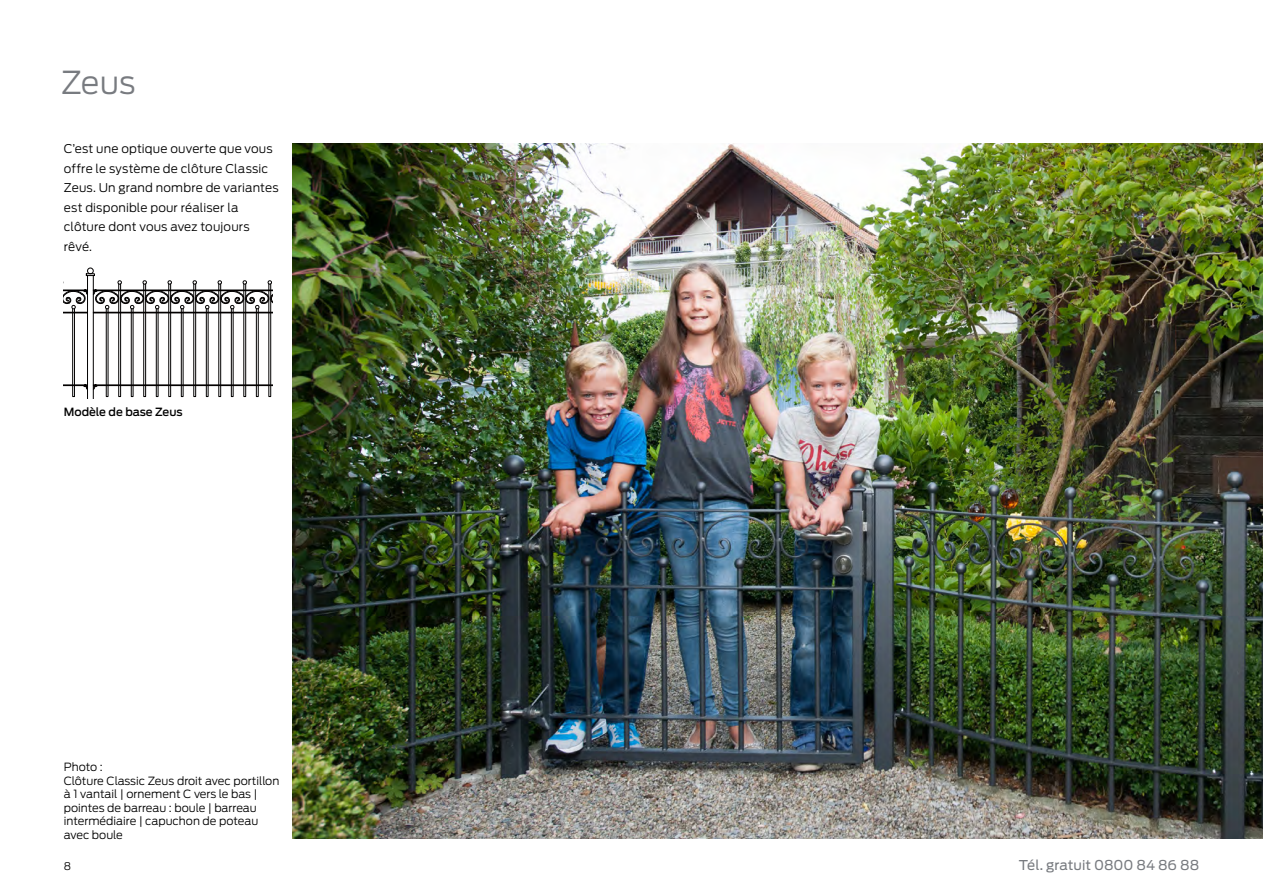
<style>
.page{position:relative;width:1263px;height:893px;background:#fff}
.page>*{position:absolute;margin:0;border:0;box-sizing:border-box;transform-origin:0 0}
.t1{font:300 31.5px "Antenna";color:#787b80}
.t2{font:13.5px "Antenna";letter-spacing:-.005em;color:#787b80}
.t3{font:300 12px/19.5px "Antenna";letter-spacing:.01em;color:#000}
.t4{font:300 11.25px/13.5px "Antenna";color:#000}
.t5{font:500 11.25px "Antenna";color:#000}
.t6{font:300 10.5px "Antenna";color:#000}
</style>
<div class="page">
<img style="left:292px;top:144px;width:971px;height:695px">
<hr style="left:392px;top:313px;width:1px;height:72px;background:#020000">
<svg style="left:63px;top:268px;width:210px;height:130px"></svg>
<hr style="left:64px;top:313px;width:1px;height:72px;background:#020000">
<h1 class="t1" style="left:61px;top:64px;width:76px">Zeus</h1>
<p class="t3" style="left:64px;top:139px;width:216px">C’est une optique ouverte que vous offre le système de clôture Classic<br>Zeus. Un grand nombre de variantes est disponible pour réaliser la clôture dont vous avez toujours rêvé.</p>
<p class="t5" style="left:64px;top:405px;width:120px">Modèle de base Zeus</p>
<p class="t4" style="left:64px;top:761px;width:217px">Photo :<br>Clôture Classic Zeus droit avec portillon à 1 vantail | ornement C vers le bas | pointes de barreau : boule | barreau intermédiaire | capuchon de poteau avec boule</p>
<p class="t6" style="left:64px;top:860px;width:9px">8</p>
<p class="t2" style="left:1019px;top:857px;width:182px">Tél. gratuit 0800 84 86 88</p>
</div>
